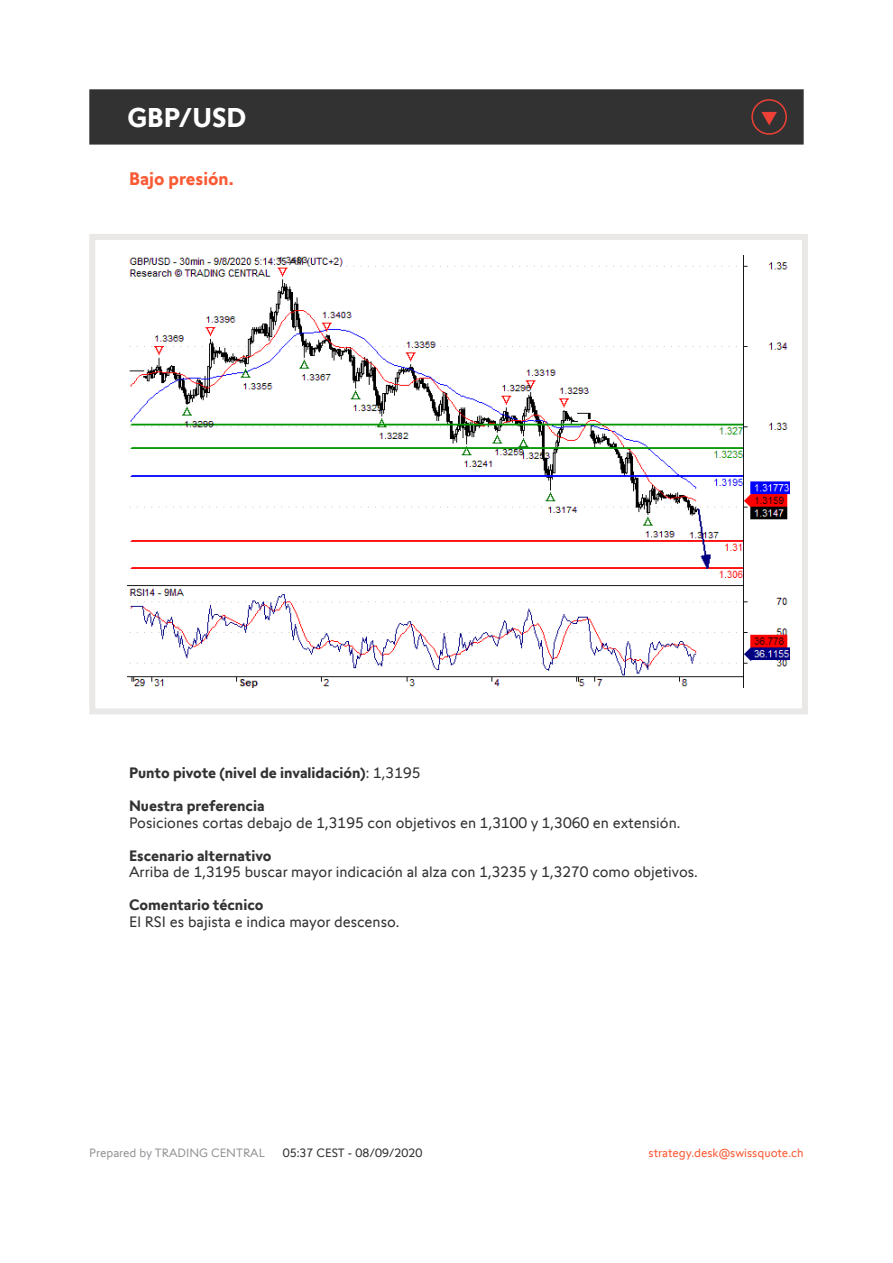
<style>
.page{position:relative;width:893px;height:1263px;background:#fff}
.page>*{position:absolute;margin:0;border:0;box-sizing:border-box;transform-origin:0 0}
.t1{font:700 27px "Swissquote CT";color:#fff}
.t2{font:700 18px "Swissquote CT";color:#fa5b35}
.t3{font:15px "Swissquote CT";color:#323232}
.t4{font:700 15px "Swissquote CT";color:#323232}
.t5{font:12px "Swissquote CT";color:#fa5b35}
.t6{font:12px "Swissquote CT";color:#939598}
.t7{font:12px "Swissquote CT";color:#323232}
.s1{font-weight:400}
</style>
<div class="page">
<div style="left:89px;top:234px;width:719px;height:480px;border:6px solid #e9e8e7"></div>
<div style="left:89px;top:89px;width:715px;height:56px;background:#323232;border:2px solid #323232"></div>
<img style="left:128px;top:255px;width:661px;height:432px">
<svg style="left:751px;top:99px;width:36px;height:36px"></svg>
<h1 class="t1" style="left:128px;top:101px;width:120px">GBP/USD</h1>
<p class="t2" style="left:129px;top:168px;width:106px">Bajo presión.</p>
<p class="t4" style="left:129px;top:764px;width:293px">Punto pivote (nivel de invalidación)<span class="s1">: 1,3195</span></p>
<p class="t4" style="left:129px;top:797px;width:137px">Nuestra preferencia</p>
<p class="t3" style="left:129px;top:814px;width:553px">Posiciones cortas debajo de 1,3195 con objetivos en 1,3100 y 1,3060 en extensión.</p>
<p class="t4" style="left:129px;top:846px;width:144px">Escenario alternativo</p>
<p class="t3" style="left:129px;top:863px;width:570px">Arriba de 1,3195 buscar mayor indicación al alza con 1,3235 y 1,3270 como objetivos.</p>
<p class="t4" style="left:129px;top:896px;width:136px">Comentario técnico</p>
<p class="t3" style="left:129px;top:913px;width:272px">El RSI es bajista e indica mayor descenso.</p>
<p class="t6" style="left:89px;top:1145px;width:177px">Prepared by TRADING CENTRAL</p>
<p class="t7" style="left:283px;top:1145px;width:141px">05:37 CEST - 08/09/2020</p>
<p class="t5" style="left:649px;top:1145px;width:157px">strategy.desk@swissquote.ch</p>
</div>
